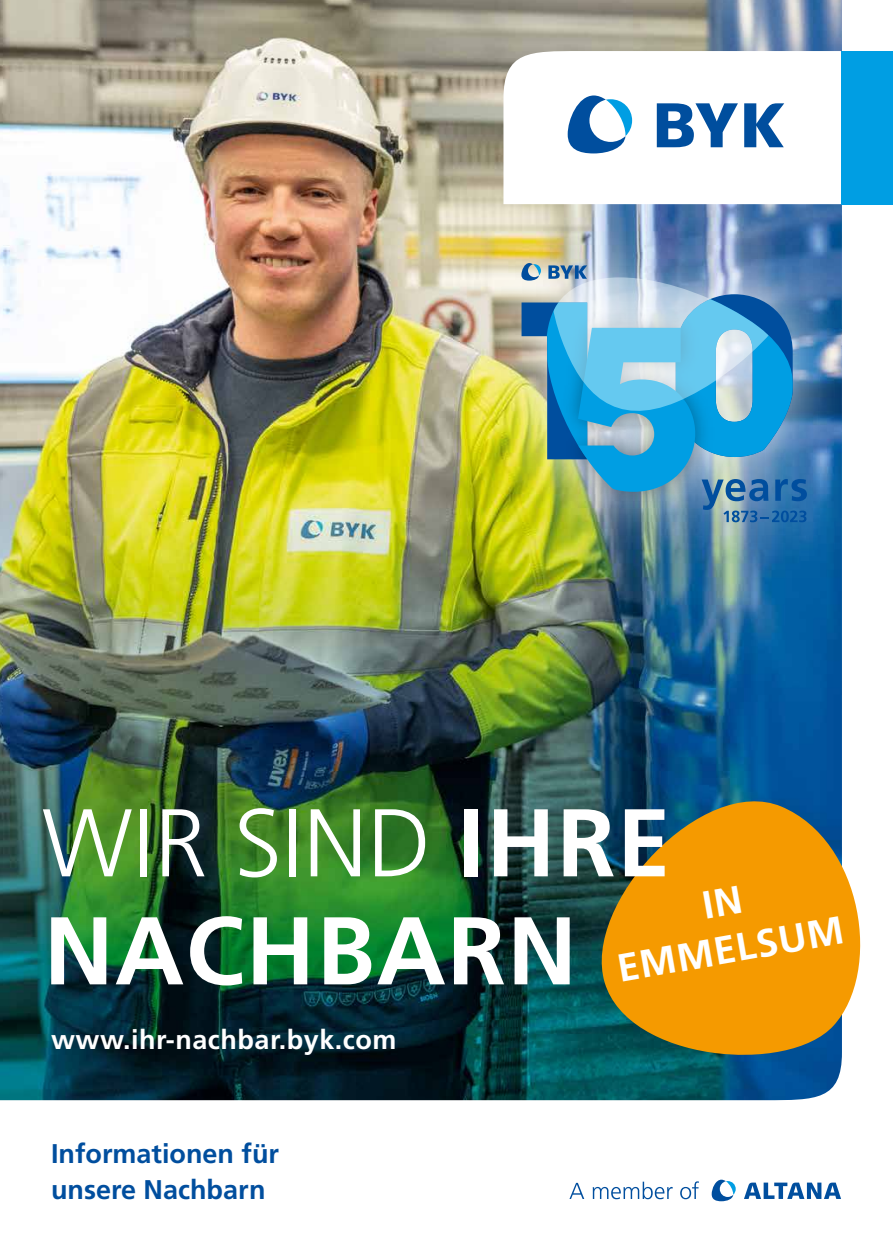
<style>
.page{position:relative;width:893px;height:1259px;background:#fff}
.page>*{position:absolute;margin:0;border:0;box-sizing:border-box;transform-origin:0 0}
.t1{font:700 96px/108px "Frutiger LT Pro";letter-spacing:.015em;color:#fff}
.t2{font:700 39px/46.8px "Frutiger LT Pro";color:#fff;text-align:center}
.t3{font:700 27px/36px "Frutiger LT Pro";color:#004e9e}
.t4{font:700 27px "Frutiger LT Pro";letter-spacing:.02em;color:#fff}
.s1{font-weight:300}
</style>
<div class="page">
<img style="left:0;top:0;width:842px;height:1100px">
<svg style="left:503px;top:51px;width:339px;height:153px"></svg>
<svg style="left:657px;top:103px;width:81px;height:44px"></svg>
<svg style="left:744px;top:103px;width:40px;height:44px"></svg>
<svg style="left:568px;top:95px;width:64px;height:58px"></svg>
<div style="left:842px;top:51px;width:51px;height:153px;background:#009ee3"></div>
<svg style="left:744px;top:1182px;width:97px;height:17px"></svg>
<svg style="left:712px;top:1179px;width:24px;height:22px"></svg>
<svg style="left:569px;top:1182px;width:15px;height:17px"></svg>
<svg style="left:593px;top:1181px;width:80px;height:18px"></svg>
<svg style="left:680px;top:1181px;width:19px;height:18px"></svg>
<img style="left:460px;top:205px;width:382px;height:378px">
<img style="left:521px;top:263px;width:286px;height:259px">
<svg style="left:581px;top:773px;width:280px;height:302px;background:#9e8130"></svg>
<h1 class="t1" style="left:42px;top:789px;width:630px"><span class="s1">WIR SIND</span> IHRE<br>NACHBARN</h1>
<h2 class="t2" style="left:605px;top:899px;width:231px;rotate:-10deg">IN<br>EMMELSUM</h2>
<p class="t4" style="left:51px;top:1023px;width:347px">www.ihr-nachbar.byk.com</p>
<p class="t3" style="left:51px;top:1135px;width:230px">Informationen für unsere Nachbarn</p>
</div>
